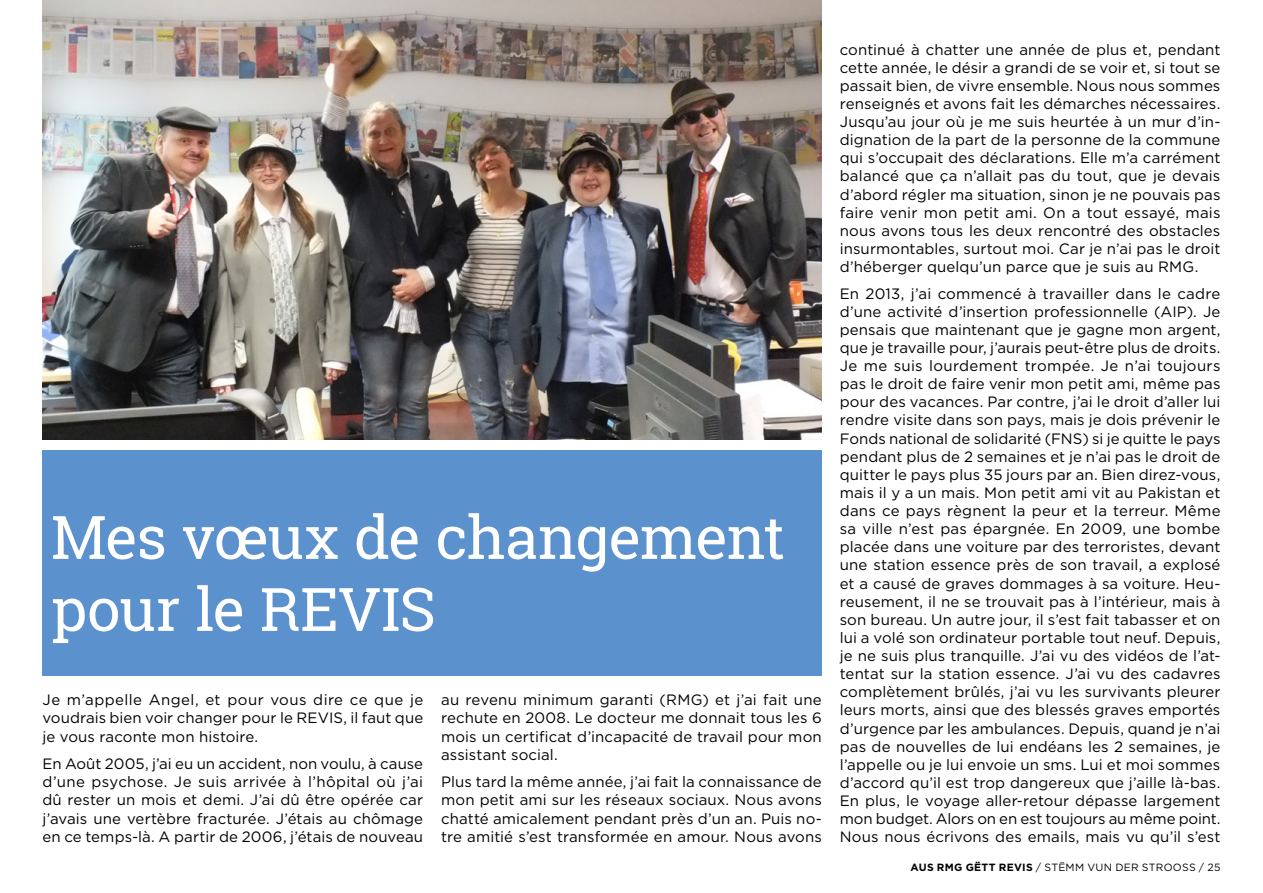
<style>
.page{position:relative;width:1263px;height:893px;background:#fff}
.page>*{position:absolute;margin:0;border:0;box-sizing:border-box;transform-origin:0 0}
.t1{font:60px/72px "Roboto Slab";letter-spacing:-.02em;color:#fff}
.t2{font:15px/18.1px "Gotham";letter-spacing:.005em;color:#000;text-align:justify}
.t3{font:10.5px "Gotham";letter-spacing:.025em;color:#000}
.s1{font-weight:700}
</style>
<div class="page">
<div style="left:43px;top:451px;width:779px;height:225px;background:#5b91cc"></div>
<img style="left:43px;top:0;width:779px;height:439px">
<h1 class="t1" style="left:51px;top:500px;width:735px">Mes vœux de changement pour le REVIS</h1>
<p class="t2" style="left:43px;top:690px;width:382px">Je m’appelle Angel, et pour vous dire ce que je voudrais bien voir changer pour le REVIS, il faut que je vous raconte mon histoire.</p>
<p class="t2" style="left:43px;top:754px;width:382px">En Août 2005, j’ai eu un accident, non voulu, à cause d’une psychose. Je suis arrivée à l’hôpital où j’ai dû rester un mois et demi. J’ai dû être opérée car j’avais une vertèbre fracturée. J’étais au chômage en ce temps-là. A partir de 2006, j’étais de nouveau</p>
<p class="t2" style="left:441px;top:690px;width:382px">au revenu minimum garanti (RMG) et j’ai fait une rechute en 2008. Le docteur me donnait tous les 6 mois un certificat d’incapacité de travail pour mon assistant social.</p>
<p class="t2" style="left:441px;top:772px;width:382px">Plus tard la même année, j’ai fait la connaissance de mon petit ami sur les réseaux sociaux. Nous avons chatté amicalement pendant près d’un an. Puis no&shy;tre amitié s’est transformée en amour. Nous avons</p>
<p class="t2" style="left:840px;top:40px;width:382px">continué à chatter une année de plus et, pendant cette année, le désir a grandi de se voir et, si tout se passait bien, de vivre ensemble. Nous nous sommes renseignés et avons fait les démarches nécessaires.<br>Jusqu’au jour où je me suis heurtée à un mur d’in&shy;dignation de la part de la personne de la commune qui s’occupait des déclarations. Elle m’a carrément balancé que ça n’allait pas du tout, que je devais d’abord régler ma situation, sinon je ne pouvais pas faire venir mon petit ami. On a tout essayé, mais nous avons tous les deux rencontré des obstacles insurmontables, surtout moi. Car je n’ai pas le droit d’héberger quelqu’un parce que je suis au RMG.</p>
<p class="t2" style="left:840px;top:284px;width:382px">En 2013, j’ai commencé à travailler dans le cadre d’une activité d’insertion professionnelle (AIP). Je pensais que maintenant que je gagne mon argent, que je travaille pour, j’aurais peut-être plus de droits.<br>Je me suis lourdement trompée. Je n’ai toujours pas le droit de faire venir mon petit ami, même pas pour des vacances. Par contre, j’ai le droit d’aller lui rendre visite dans son pays, mais je dois prévenir le Fonds national de solidarité (FNS) si je quitte le pays pendant plus de 2 semaines et je n’ai pas le droit de quitter le pays plus 35 jours par an. Bien direz-vous, mais il y a un mais. Mon petit ami vit au Pakistan et dans ce pays règnent la peur et la terreur. Même sa ville n’est pas épargnée. En 2009, une bombe placée dans une voiture par des terroristes, devant une station essence près de son travail, a explosé et a causé de graves dommages à sa voiture. Heu&shy;reusement, il ne se trouvait pas à l’intérieur, mais à son bureau. Un autre jour, il s’est fait tabasser et on lui a volé son ordinateur portable tout neuf. Depuis, je ne suis plus tranquille. J’ai vu des vidéos de l’at&shy;tentat sur la station essence. J’ai vu des cadavres complètement brûlés, j’ai vu les survivants pleurer leurs morts, ainsi que des blessés graves emportés d’urgence par les ambulances. Depuis, quand je n’ai pas de nouvelles de lui endéans les 2 semaines, je l’appelle ou je lui envoie un sms. Lui et moi sommes d’accord qu’il est trop dangereux que j’aille là-bas.<br>En plus, le voyage aller-retour dépasse largement mon budget. Alors on en est toujours au même point.<br>Nous nous écrivons des emails, mais vu qu’il s’est</p>
<p class="t3" style="left:910px;top:860px;width:311px"><span class="s1">Aus RMG gëtt REVIS</span> / STËMM VUN DER STROOSS / 25</p>
</div>
